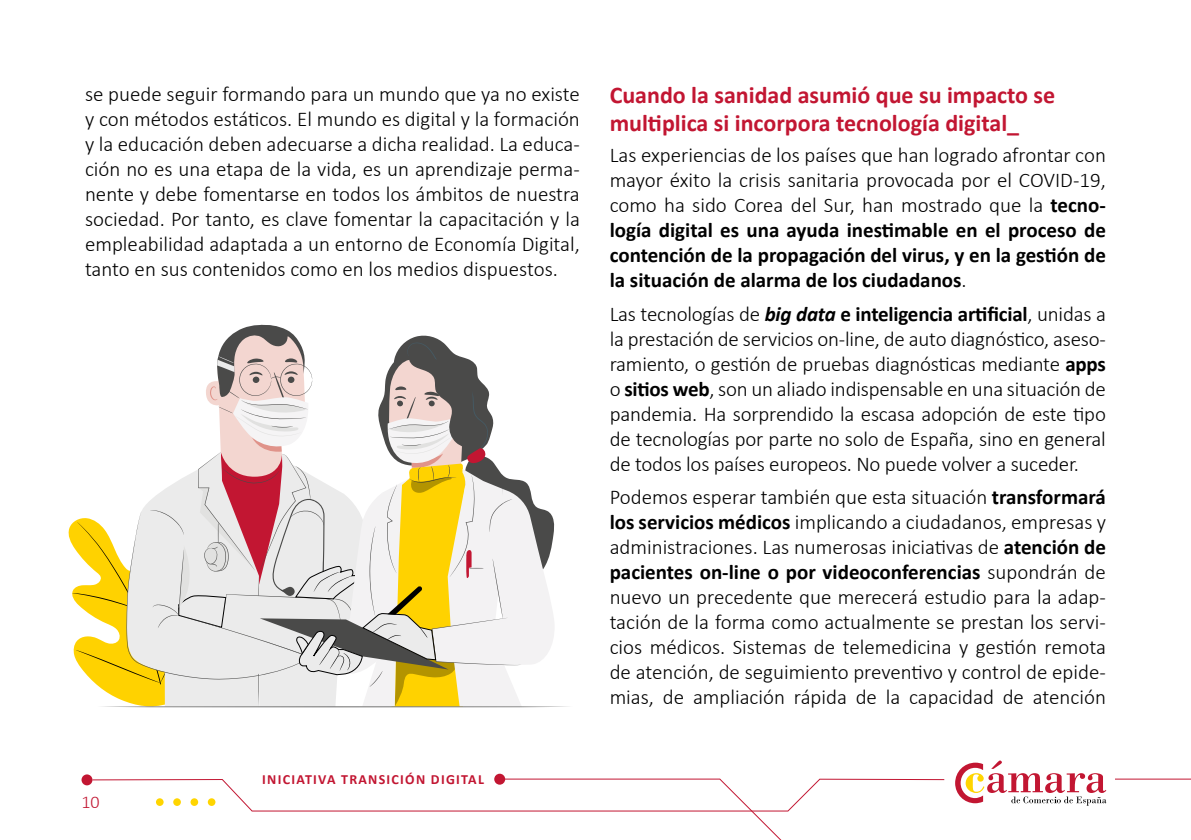
<style>
.page{position:relative;width:1191px;height:840px;background:#fff}
.page>*{position:absolute;margin:0;border:0;box-sizing:border-box;transform-origin:0 0}
.t1{font:700 24px/28px "Calibri";color:#c21632}
.t2{font:300 21px/25px "Calibri";color:#000;text-align:justify}
.t3{font:300 18px "Calibri";color:#c21632}
.t4{font:700 14px "Calibri";letter-spacing:.09em;color:#c21632}
.s1{font-weight:700}
.s2{font-weight:700;font-style:italic}
</style>
<div class="page">
<svg style="left:955px;top:760px;width:151px;height:45px"></svg>
<div style="left:81px;top:774px;width:11px;height:11px;background:#c21632;border-radius:50%"></div>
<svg style="left:494px;top:773px;width:11px;height:11px"></svg>
<svg style="left:92px;top:778px;width:853px;height:61px"></svg>
<svg style="left:156px;top:797px;width:8px;height:8px"></svg>
<svg style="left:173px;top:797px;width:8px;height:8px"></svg>
<svg style="left:190px;top:797px;width:8px;height:8px"></svg>
<svg style="left:208px;top:797px;width:7px;height:8px"></svg>
<svg style="left:1115px;top:778px;width:76px;height:2px"></svg>
<svg style="left:69px;top:325px;width:499px;height:382px"></svg>
<p class="t2" style="left:85px;top:81px;width:496px">se puede seguir formando para un mundo que ya no existe y con métodos estáticos. El mundo es digital y la formación y la educación deben adecuarse a dicha realidad. La educa&shy;ción no es una etapa de la vida, es un aprendizaje perma&shy;nente y debe fomentarse en todos los ámbitos de nuestra sociedad. Por tanto, es clave fomentar la capacitación y la empleabilidad adaptada a un entorno de Economía Digital, tanto en sus contenidos como en los medios dispuestos.</p>
<p class="t3" style="left:81px;top:790px;width:20px">10</p>
<p class="t4" style="left:262px;top:769px;width:223px">INICIATIVA TRANSICIÓN DIGITAL</p>
<p class="t1" style="left:609px;top:81px;width:447px">Cuando la sanidad asumió que su impacto se multiplica si incorpora tecnología digital_</p>
<p class="t2" style="left:609px;top:142px;width:498px">Las experiencias de los países que han logrado afrontar con mayor éxito la crisis sanitaria provocada por el COVID-19, como ha sido Corea del Sur, han mostrado que la <span class="s1">tecno&shy;logía digital es una ayuda inestimable en el proceso de contención de la propagación del virus, y en la gestión de la situación de alarma de los ciudadanos</span>.</p>
<p class="t2" style="left:609px;top:300px;width:498px">Las tecnologías de <span class="s2">big data</span> <span class="s1">e inteligencia artificial</span>, unidas a la prestación de servicios on-line, de auto diagnóstico, aseso&shy;ramiento, o gestión de pruebas diagnósticas mediante <span class="s1">apps </span>o <span class="s1">sitios web</span>, son un aliado indispensable en una situación de pandemia. Ha sorprendido la escasa adopción de este tipo de tecnologías por parte no solo de España, sino en general de todos los países europeos. No puede volver a suceder.</p>
<p class="t2" style="left:609px;top:484px;width:498px">Podemos esperar también que esta situación <span class="s1">transformará los servicios médicos</span> implicando a ciudadanos, empresas y administraciones. Las numerosas iniciativas de <span class="s1">atención de pacientes on-line o por videoconferencias</span> supondrán de nuevo un precedente que merecerá estudio para la adap&shy;tación de la forma como actualmente se prestan los servi&shy;cios médicos. Sistemas de telemedicina y gestión remota de atención, de seguimiento preventivo y control de epide&shy;mias, de ampliación rápida de la capacidad de atención</p>
</div>
